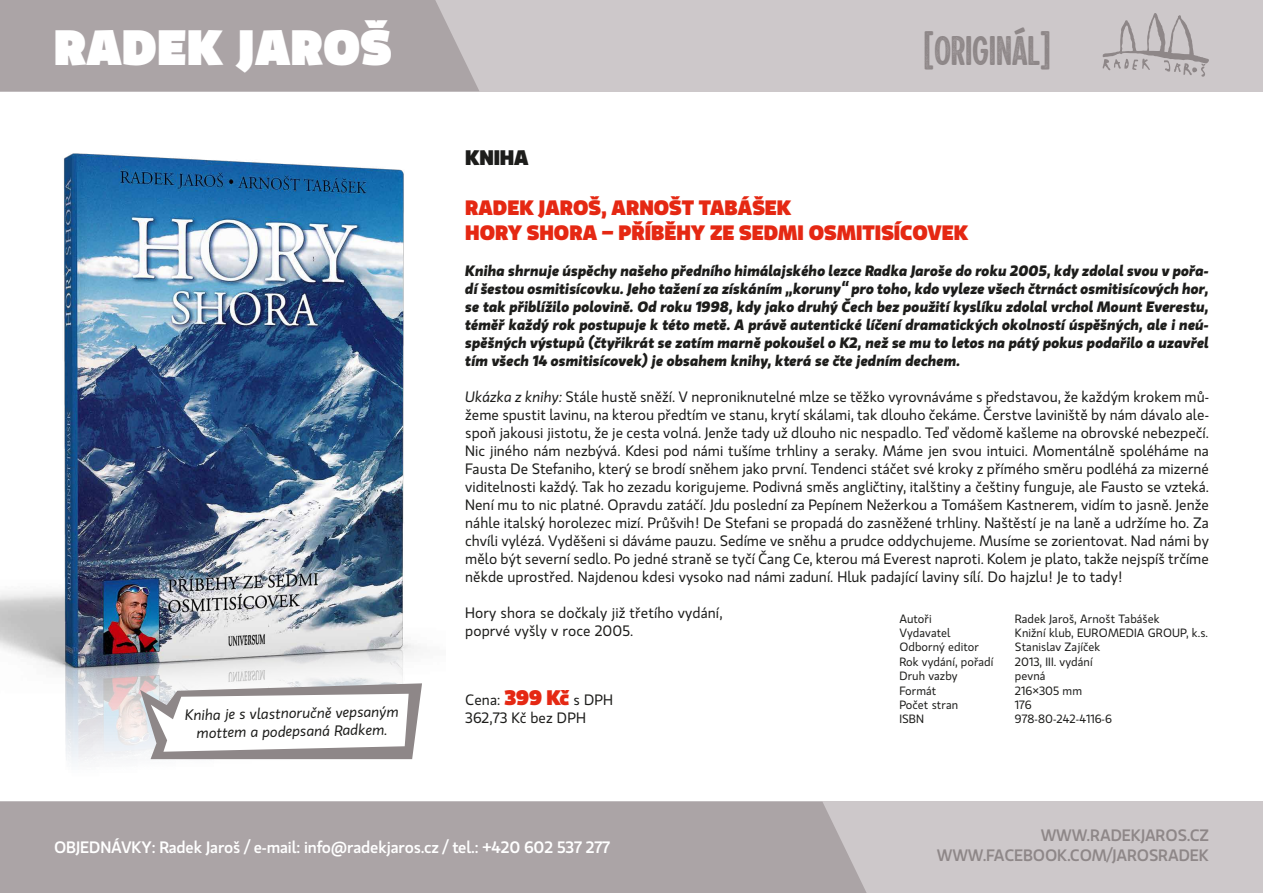
<style>
.page{position:relative;width:1263px;height:893px;background:#fff}
.page>*{position:absolute;margin:0;border:0;box-sizing:border-box;transform-origin:0 0}
.t1{font:49.5px "Gloriola Display Fat";letter-spacing:.02em;color:#fff}
.t2{font:48px "Sonder Print Sans 1";color:#8e8788}
.t3{font:900 21px "Gloriola Display";letter-spacing:-.01em;color:#1d1d1b}
.t4{font:900 20.85px/25.2px "Gloriola Display";color:#e52813}
.t5{font:500 16.5px "Gloriola";letter-spacing:-.01em;color:#fff}
.t6{font:500 16.5px/19.8px "Gloriola";letter-spacing:-.01em;color:#8e8788;text-align:right}
.t7{font:15px/18px "Gloriola";letter-spacing:.005em;color:#1d1d1b}
.t8{font:italic 700 15px/18px "Gloriola";color:#1d1d1b;text-align:justify}
.t9{font:italic 15px "Gloriola";color:#1d1d1b}
.t10{font:12px "Gloriola";letter-spacing:.005em;color:#1d1d1b}
.s1{font-style:italic}
.s2{font-family:"Gloriola Display";font-weight:900;font-size:21px;color:#e52813}
</style>
<div class="page">
<div style="left:0;top:0;width:1263px;height:91px;background:#cdc8ca"></div>
<div style="left:0;top:0;width:479px;height:91px;background:#aba4a6"></div>
<div style="left:0;top:802px;width:1263px;height:91px;background:#cdc8ca"></div>
<div style="left:0;top:802px;width:867px;height:91px;background:#aba4a6"></div>
<svg style="left:1103px;top:13px;width:106px;height:64px"></svg>
<img style="left:0;top:153px;width:445px;height:649px">
<svg style="left:140px;top:683px;width:282px;height:76px"></svg>
<h1 class="t1" style="left:54px;top:18px;width:339px">RADEK JAROŠ</h1>
<h2 class="t2" style="left:923px;top:24px;width:129px">[ORIGINÁL]</h2>
<h3 class="t3" style="left:465px;top:145px;width:65px">KNIHA</h3>
<h3 class="t4" style="left:465px;top:195px;width:504px">RADEK JAROŠ, ARNOŠT TABÁŠEK<br>HORY SHORA – PŘÍBĚHY ZE SEDMI OSMITISÍCOVEK</h3>
<p class="t8" style="left:465px;top:262px;width:745px">Kniha shrnuje úspěchy našeho předního himálajského lezce Radka Jaroše do roku 2005, kdy zdolal svou v pořa&shy;dí šestou osmitisícovku. Jeho tažení za získáním „koruny“ pro toho, kdo vyleze všech čtrnáct osmitisícových hor, se tak přiblížilo polovině. Od roku 1998, kdy jako druhý Čech bez použití kyslíku zdolal vrchol Mount Everestu, téměř každý rok postupuje k této metě. A právě autentické líčení dramatických okolností úspěšných, ale i neú&shy;spěšných výstupů (čtyřikrát se zatím marně pokoušel o K2, než se mu to letos na pátý pokus podařilo a uzavřel tím všech 14 osmitisícovek) je obsahem knihy, která se čte jedním dechem.</p>
<p class="t7" style="left:465px;top:388px;width:745px;text-align:justify"><span class="s1">Ukázka z knihy:</span> Stále hustě sněží. V neproniknutelné mlze se těžko vyrovnáváme s představou, že každým krokem mů&shy;žeme spustit lavinu, na kterou předtím ve stanu, krytí skálami, tak dlouho čekáme. Čerstve laviniště by nám dávalo ale&shy;spoň jakousi jistotu, že je cesta volná. Jenže tady už dlouho nic nespadlo. Teď vědomě kašleme na obrovské nebezpečí.<br>Nic jiného nám nezbývá. Kdesi pod námi tušíme trhliny a seraky. Máme jen svou intuici. Momentálně spoléháme na Fausta De Stefaniho, který se brodí sněhem jako první. Tendenci stáčet své kroky z přímého směru podléhá za mizerné viditelnosti každý. Tak ho zezadu korigujeme. Podivná směs angličtiny, italštiny a češtiny funguje, ale Fausto se vzteká.<br>Není mu to nic platné. Opravdu zatáčí. Jdu poslední za Pepínem Nežerkou a Tomášem Kastnerem, vidím to jasně. Jenže náhle italský horolezec mizí. Průšvih! De Stefani se propadá do zasněžené trhliny. Naštěstí je na laně a udržíme ho. Za chvíli vylézá. Vyděšeni si dáváme pauzu. Sedíme ve sněhu a prudce oddychujeme. Musíme se zorientovat. Nad námi by mělo být severní sedlo. Po jedné straně se tyčí Čang Ce, kterou má Everest naproti. Kolem je plato, takže nejspíš trčíme někde uprostřed. Najdenou kdesi vysoko nad námi zaduní. Hluk padající laviny sílí. Do hajzlu! Je to tady!</p>
<p class="t7" style="left:465px;top:604px;width:259px">Hory shora se dočkaly již třetího vydání, poprvé vyšly v roce 2005.</p>
<p class="t10" style="left:899px;top:611px;width:34px">Autoři</p>
<p class="t10" style="left:1015px;top:611px;width:146px">Radek Jaroš, Arnošt Tabášek</p>
<p class="t10" style="left:899px;top:626px;width:53px">Vydavatel</p>
<p class="t10" style="left:1015px;top:626px;width:195px">Knižní klub, EUROMEDIA GROUP, k.s.</p>
<p class="t10" style="left:899px;top:640px;width:81px">Odborný editor</p>
<p class="t10" style="left:1015px;top:640px;width:87px">Stanislav Zajíček</p>
<p class="t10" style="left:899px;top:654px;width:96px">Rok vydání, pořadí</p>
<p class="t10" style="left:1015px;top:654px;width:79px">2013, III. vydání</p>
<p class="t10" style="left:899px;top:669px;width:60px">Druh vazby</p>
<p class="t10" style="left:1015px;top:669px;width:32px">pevná</p>
<p class="t10" style="left:899px;top:683px;width:39px">Formát</p>
<p class="t10" style="left:1015px;top:683px;width:69px">216×305 mm</p>
<p class="t10" style="left:899px;top:698px;width:60px">Počet stran</p>
<p class="t10" style="left:1015px;top:698px;width:18px">176</p>
<p class="t7" style="left:465px;top:691px;width:149px">Cena: <span class="s2">399 Kč</span> s DPH<br>362,73 Kč bez DPH</p>
<p class="t9" style="left:185px;top:706px;width:215px;rotate:-1deg">Kniha je s vlastnoručně vepsaným</p>
<p class="t10" style="left:899px;top:712px;width:26px">ISBN</p>
<p class="t10" style="left:1015px;top:712px;width:98px">978-80-242-4116-6</p>
<p class="t9" style="left:197px;top:724px;width:192px;rotate:-1deg">mottem a podepsaná Radkem.</p>
<p class="t5" style="left:54px;top:838px;width:558px">OBJEDNÁVKY: Radek Jaroš / e-mail: info@radekjaros.cz / tel.: +420 602 537 277</p>
<p class="t6" style="left:937px;top:826px;width:274px">WWW.RADEKJAROS.CZ<br>WWW.FACEBOOK.COM/JAROSRADEK</p>
</div>
